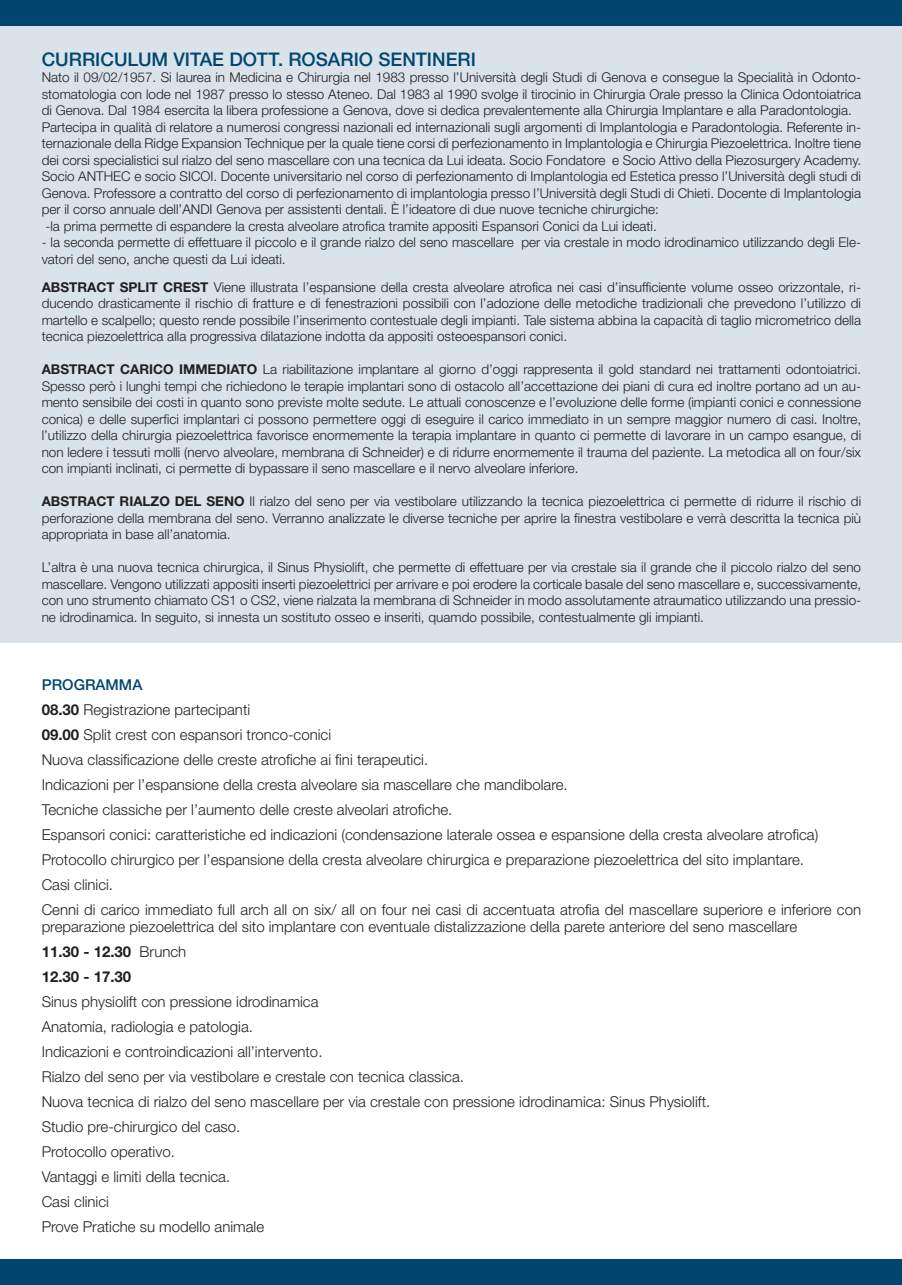
<style>
.page{position:relative;width:902px;height:1285px;background:#fff}
.page>*{position:absolute;margin:0;border:0;box-sizing:border-box;transform-origin:0 0}
.t1{font:500 18.75px "Helvetica Neue LT Std";color:#00466e}
.t2{font:300 15px/25px "Helvetica Neue LT Std";color:#231f20}
.t3{font:300 13.5px/16.5px "Helvetica Neue LT Std";color:#231f20;text-align:justify}
.s1{font-weight:700}
.s2{font-weight:500;color:#00466e}
</style>
<div class="page">
<div style="left:0;top:0;width:901px;height:642px;background:#d9e3e9"></div>
<div style="left:0;top:0;width:901px;height:26px;background:#00466e"></div>
<div style="left:0;top:1259px;width:901px;height:25px;background:#00466e"></div>
<h1 class="t1" style="left:42px;top:48px;width:435px">CURRICULUM VITAE DOTT. ROSARIO SENTINERI</h1>
<p class="t3" style="left:42px;top:69px;width:821px;text-align:left">Nato il 09/02/1957. Si laurea in Medicina e Chirurgia nel 1983 presso l’Università degli Studi di Genova e consegue la Specialità in Odonto&shy;stomatologia con lode nel 1987 presso lo stesso Ateneo. Dal 1983 al 1990 svolge il tirocinio in Chirurgia Orale presso la Clinica Odontoiatrica di Genova. Dal 1984 esercita la libera professione a Genova, dove si dedica prevalentemente alla Chirurgia Implantare e alla Paradontologia.<br>Partecipa in qualità di relatore a numerosi congressi nazionali ed internazionali sugli argomenti di Implantologia e Paradontologia. Referente in&shy;ternazionale della Ridge Expansion Technique per la quale tiene corsi di perfezionamento in Implantologia e Chirurgia Piezoelettrica. Inoltre tiene dei corsi specialistici sul rialzo del seno mascellare con una tecnica da Lui ideata. Socio Fondatore e Socio Attivo della Piezosurgery Academy.<br>Socio ANTHEC e socio SICOI. Docente universitario nel corso di perfezionamento di Implantologia ed Estetica presso l’Università degli studi di Genova. Professore a contratto del corso di perfezionamento di implantologia presso l’Università degli Studi di Chieti. Docente di Implantologia per il corso annuale dell’ANDI Genova per assistenti dentali. È l’ideatore di due nuove tecniche chirurgiche:<br>-la prima permette di espandere la cresta alveolare atrofica tramite appositi Espansori Conici da Lui ideati.</p>
<p class="t3" style="left:42px;top:234px;width:820px">- la seconda permette di effettuare il piccolo e il grande rialzo del seno mascellare per via crestale in modo idrodinamico utilizzando degli Ele&shy;vatori del seno, anche questi da Lui ideati.</p>
<p class="t3" style="left:42px;top:278px;width:820px"><span class="s1">ABSTRACT SPLIT CREST</span> Viene illustrata l’espansione della cresta alveolare atrofica nei casi d’insufficiente volume osseo orizzontale, ri&shy;ducendo drasticamente il rischio di fratture e di fenestrazioni possibili con l’adozione delle metodiche tradizionali che prevedono l’utilizzo di martello e scalpello; questo rende possibile l’inserimento contestuale degli impianti. Tale sistema abbina la capacità di taglio micrometrico della tecnica piezoelettrica alla progressiva dilatazione indotta da appositi osteoespansori conici.</p>
<p class="t3" style="left:42px;top:360px;width:821px"><span class="s1">ABSTRACT CARICO IMMEDIATO</span> La riabilitazione implantare al giorno d’oggi rappresenta il gold standard nei trattamenti odontoiatrici.<br>Spesso però i lunghi tempi che richiedono le terapie implantari sono di ostacolo all’accettazione dei piani di cura ed inoltre portano ad un au&shy;mento sensibile dei costi in quanto sono previste molte sedute. Le attuali conoscenze e l’evoluzione delle forme (impianti conici e connessione conica) e delle superfici implantari ci possono permettere oggi di eseguire il carico immediato in un sempre maggior numero di casi. Inoltre, l’utilizzo della chirurgia piezoelettrica favorisce enormemente la terapia implantare in quanto ci permette di lavorare in un campo esangue, di non ledere i tessuti molli (nervo alveolare, membrana di Schneider) e di ridurre enormemente il trauma del paziente. La metodica all on four/six con impianti inclinati, ci permette di bypassare il seno mascellare e il nervo alveolare inferiore.</p>
<p class="t3" style="left:42px;top:492px;width:820px"><span class="s1">ABSTRACT RIALZO DEL SENO</span> Il rialzo del seno per via vestibolare utilizzando la tecnica piezoelettrica ci permette di ridurre il rischio di perforazione della membrana del seno. Verranno analizzate le diverse tecniche per aprire la finestra vestibolare e verrà descritta la tecnica più appropriata in base all’anatomia.</p>
<p class="t3" style="left:42px;top:558px;width:820px">L’altra è una nuova tecnica chirurgica, il Sinus Physiolift, che permette di effettuare per via crestale sia il grande che il piccolo rialzo del seno mascellare. Vengono utilizzati appositi inserti piezoelettrici per arrivare e poi erodere la corticale basale del seno mascellare e, successivamente, con uno strumento chiamato CS1 o CS2, viene rialzata la membrana di Schneider in modo assolutamente atraumatico utilizzando una pressio&shy;ne idrodinamica. In seguito, si innesta un sostituto osseo e inseriti, quamdo possibile, contestualmente gli impianti.</p>
<p class="t2" style="left:42px;top:671px;width:820px"><span class="s2">PROGRAMMA<br></span><span class="s1">08.30</span> Registrazione partecipanti<br><span class="s1">09.00</span> Split crest con espansori tronco-conici<br>Nuova classificazione delle creste atrofiche ai fini terapeutici.<br>Indicazioni per l’espansione della cresta alveolare sia mascellare che mandibolare.<br>Tecniche classiche per l’aumento delle creste alveolari atrofiche.<br>Espansori conici: caratteristiche ed indicazioni (condensazione laterale ossea e espansione della cresta alveolare atrofica)<br>Protocollo chirurgico per l’espansione della cresta alveolare chirurgica e preparazione piezoelettrica del sito implantare.<br>Casi clinici.<br>Cenni di carico immediato full arch all on six/ all on four nei casi di accentuata atrofia del mascellare superiore e inferiore con</p>
<p class="t2" style="left:42px;top:913px;width:756px">preparazione piezoelettrica del sito implantare con eventuale distalizzazione della parete anteriore del seno mascellare<br><span class="s1">11.30 - 12.30</span> Brunch<br><span class="s1">12.30 - 17.30</span></p>
<p class="t2" style="left:42px;top:988px;width:670px">Sinus physiolift con pressione idrodinamica<br>Anatomia, radiologia e patologia.<br>Indicazioni e controindicazioni all’intervento.<br>Rialzo del seno per via vestibolare e crestale con tecnica classica.<br>Nuova tecnica di rialzo del seno mascellare per via crestale con pressione idrodinamica: Sinus Physiolift.<br>Studio pre-chirurgico del caso.<br>Protocollo operativo.<br>Vantaggi e limiti della tecnica.<br>Casi clinici<br>Prove Pratiche su modello animale</p>
</div>
